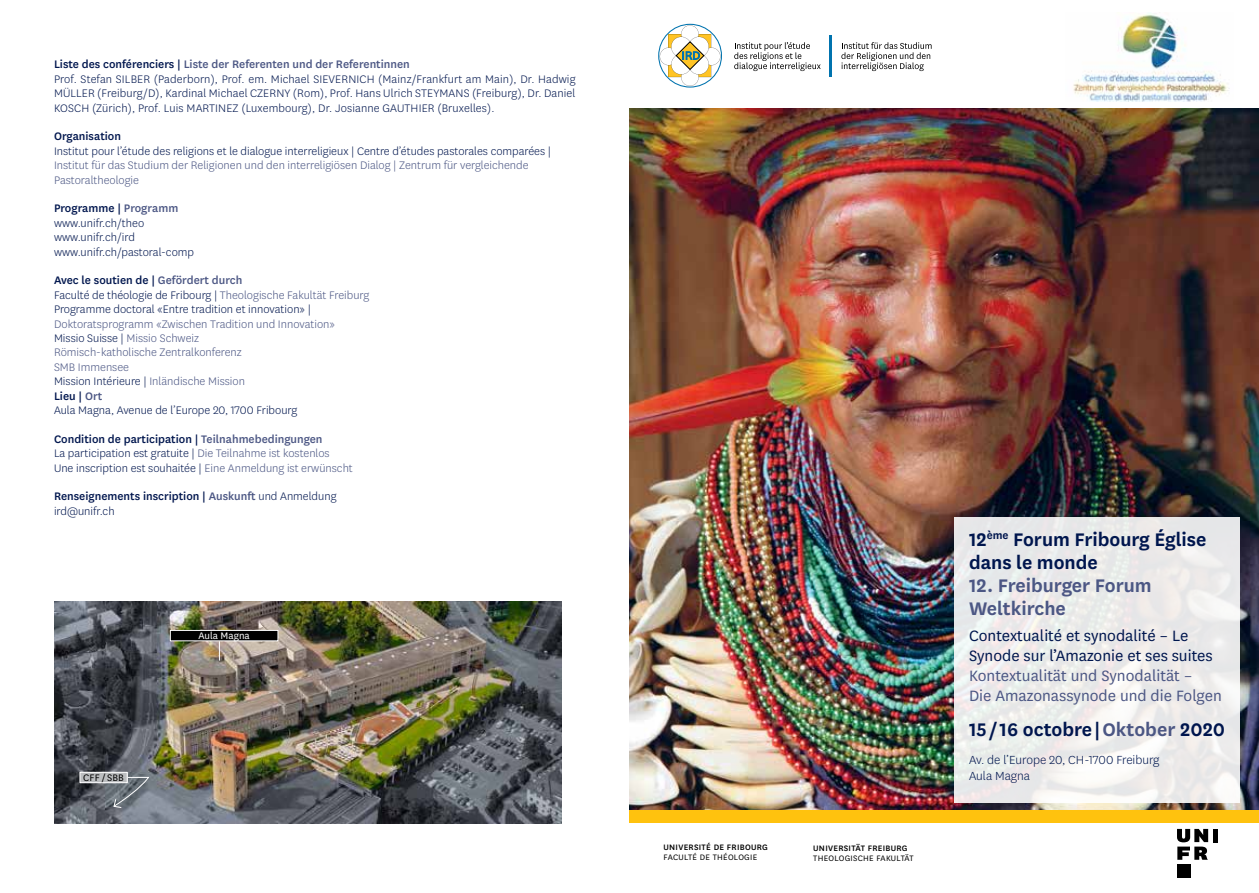
<style>
.page{position:relative;width:1259px;height:893px;background:#fff}
.page>*{position:absolute;margin:0;border:0;box-sizing:border-box;transform-origin:0 0}
.t1{font:600 21.3px/22.8px "National Uni Fr";color:#00164e}
.t2{font:600 21.3px/22.8px "National Uni Fr";color:#4c5784}
.t3{font:17.55px/19.8px "National Uni Fr";color:#00164e}
.t4{font:17.55px/19.8px "National Uni Fr";color:#4c5784}
.t5{font:300 13.65px "National Uni Fr";color:#00164e}
.t6{font:300 12.75px/14.4px "National Uni Fr";color:#00164e}
.t7{font:300 12.75px/14.4px "National Uni Fr";color:#4c5784}
.t8{font:500 12.75px/14.4px "National Uni Fr";color:#00164e}
.t9{font:11.1px "National Uni Fr";color:#fff}
.t10{font:11.1px "National Uni Fr";letter-spacing:.01em;color:#000}
.t11{font:500 9.3px "National Uni Fr";letter-spacing:.03em;color:#000}
.t12{font:9.3px "National Uni Fr";letter-spacing:.03em;color:#000}
.s1{font-weight:500}
.s2{font-weight:500;color:#4c5784}
.s3{color:#4c5784}
.s4{color:#00164e}
.s5{font-weight:500;color:#00164e}
.s6{font-weight:300}
</style>
<div class="page">
<svg style="left:658px;top:24px;width:64px;height:64px"></svg>
<svg style="left:734px;top:42px;width:86px;height:29px"></svg>
<svg style="left:841px;top:42px;width:90px;height:29px"></svg>
<hr style="left:829px;top:35px;width:2px;height:42px;background:#0073ae">
<img style="left:1073px;top:13px;width:157px;height:88px">
<img style="left:629px;top:108px;width:630px;height:702px">
<svg style="left:954px;top:518px;width:286px;height:285px;fill:#ebeae9"></svg>
<div style="left:1212px;top:829px;width:5px;height:13px;background:#000"></div>
<div style="left:1177px;top:864px;width:13px;height:13px;background:#000"></div>
<svg style="left:1177px;top:829px;width:31px;height:31px"></svg>
<img style="left:54px;top:601px;width:508px;height:222px">
<svg style="left:219px;top:642px;width:1px;height:18px"></svg>
<div style="left:80px;top:772px;width:47px;height:11px;background:#bcbec0"></div>
<div style="left:80px;top:772px;width:48px;height:11px;border:1px solid #fff"></div>
<svg style="left:113px;top:777px;width:36px;height:31px"></svg>
<div style="left:170px;top:630px;width:108px;height:11px;background:#000"></div>
<div style="left:170px;top:630px;width:108px;height:11px;border:1px solid #fff"></div>
<div style="left:629px;top:810px;width:630px;height:13px;background:#ffc20e"></div>
<p class="t6" style="left:54px;top:57px;width:523px"><span class="s1">Liste des conférenciers |</span> <span class="s2">Liste der Referenten und der Referentinnen<br></span>Prof. Stefan SILBER (Paderborn), Prof. em. Michael SIEVERNICH (Mainz/Frankfurt am Main), Dr. Hadwig MÜLLER (Freiburg/D), Kardinal Michael CZERNY (Rom), Prof. Hans Ulrich STEYMANS (Freiburg), Dr. Daniel KOSCH (Zürich), Prof. Luis MARTINEZ (Luxembourg), Dr. Josianne GAUTHIER (Bruxelles).</p>
<p class="t8" style="left:54px;top:129px;width:68px">Organisation</p>
<p class="t6" style="left:54px;top:143px;width:498px">Institut pour l’étude des religions et le dialogue interreligieux | Centre d’études pastorales comparées |</p>
<p class="t7" style="left:54px;top:158px;width:476px">Institut für das Studium der Religionen und den interreligiösen Dialog | Zentrum für vergleichende<br>Pastoraltheologie</p>
<p class="t6" style="left:54px;top:201px;width:142px"><span class="s1">Programme |</span> <span class="s2">Programm </span>www.unifr.ch/theo www.unifr.ch/ird www.unifr.ch/pastoral-comp</p>
<p class="t6" style="left:54px;top:273px;width:317px"><span class="s1">Avec le soutien de |</span> <span class="s2">Gefördert durch<br></span>Faculté de théologie de Fribourg | <span class="s3">Theologische Fakultät Freiburg<br></span>Programme doctoral «Entre tradition et innovation» |</p>
<p class="t7" style="left:54px;top:316px;width:283px">Doktoratsprogramm «Zwischen Tradition und Innovation» <span class="s4">Missio Suisse |</span> Missio Schweiz<br>Römisch-katholische Zentralkonferenz<br>SMB Immensee<br><span class="s4">Mission Intérieure |</span> Inländische Mission<br><span class="s5">Lieu |</span> <span class="s1">Ort<br></span><span class="s4">Aula Magna, Avenue de l’Europe 20, 1700 Fribourg</span></p>
<p class="t6" style="left:54px;top:431px;width:300px"><span class="s1">Condition de participation |</span> <span class="s2">Teilnahmebedingungen<br></span>La participation est gratuite | <span class="s3">Die Teilnahme ist kostenlos<br></span>Une inscription est souhaitée | <span class="s3">Eine Anmeldung ist erwünscht</span></p>
<p class="t8" style="left:54px;top:488px;width:284px">Renseignements inscription | <span class="s3">Auskunft</span> <span class="s6">und Anmeldung ird@unifr.ch</span></p>
<p class="t9" style="left:198px;top:628px;width:53px">Aula Magna</p>
<h1 class="t1" style="left:969px;top:527px;width:239px">12<sup>ème</sup> Forum Fribourg Église dans le monde</h1>
<h1 class="t2" style="left:969px;top:572px;width:184px">12. Freiburger Forum<br>Weltkirche</h1>
<h2 class="t3" style="left:969px;top:625px;width:245px">Contextualité et synodalité – Le<br>Synode sur l’Amazonie et ses suites</h2>
<h2 class="t4" style="left:969px;top:665px;width:254px">Kontextualität und Synodalität –<br>Die Amazonassynode und die Folgen</h2>
<h1 class="t1" style="left:969px;top:717px;width:258px">15 / 16 octobre | <span class="s3">Oktober</span> 2020</h1>
<p class="t5" style="left:969px;top:752px;width:192px">Av. de l’Europe 20, CH-1700 Freiburg</p>
<p class="t10" style="left:83px;top:770px;width:42px">CFF / SBB</p>
<p class="t5" style="left:969px;top:767px;width:63px">Aula Magna</p>
<p class="t11" style="left:663px;top:841px;width:89px">Université de fribourg</p>
<p class="t12" style="left:663px;top:851px;width:95px">Faculté de théologie</p>
<p class="t11" style="left:813px;top:842px;width:84px">Universität freiburg</p>
<p class="t12" style="left:813px;top:852px;width:102px">Theologische Fakultät</p>
</div>
